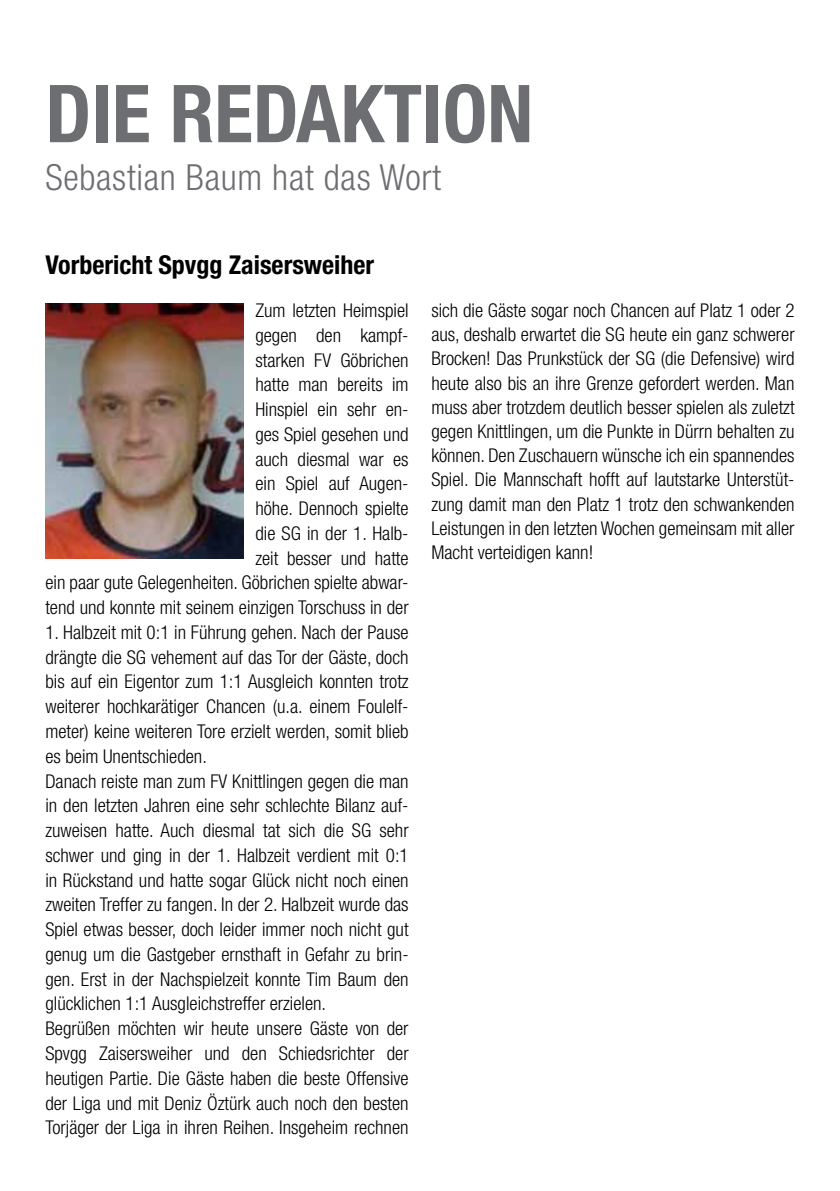
<style>
.page{position:relative;width:840px;height:1191px;background:#fff}
.page>*{position:absolute;margin:0;border:0;box-sizing:border-box;transform-origin:0 0}
.t1{font:700 condensed 80px "Helvetica Neue LT Std";color:#6d6e71}
.t2{font:300 condensed 36px "Helvetica Neue LT Std";letter-spacing:.02em;color:#6d6e71}
.t3{font:700 condensed 26px "Helvetica Neue LT Std";color:#000}
.t4{font:300 condensed 19px/24.8px "Helvetica Neue LT Std";color:#000;text-align:right}
</style>
<div class="page">
<img style="left:45px;top:303px;width:199px;height:255px">
<p class="t1" style="left:45px;top:65px;width:489px">Die Redaktion</p>
<p class="t2" style="left:45px;top:157px;width:397px">Sebastian Baum hat das Wort</p>
<p class="t3" style="left:45px;top:249px;width:330px">Vorbericht Spvgg Zaisersweiher</p>
<p class="t4" style="left:45px;top:298px;width:364px">Zum letzten Heimspiel<br>gegen den kampf-<br>starken FV Göbrichen<br>hatte man bereits im<br>Hinspiel ein sehr en-<br>ges Spiel gesehen und<br>auch diesmal war es<br>ein Spiel auf Augen-<br>höhe. Dennoch spielte<br>die SG in der 1. Halb-<br>zeit besser und hatte<br>ein paar gute Gelegenheiten. Göbrichen spielte abwar&shy;tend und konnte mit seinem einzigen Torschuss in der</p>
<p class="t4" style="left:45px;top:619px;width:364px;text-align:left">1. Halbzeit mit 0:1 in Führung gehen. Nach der Pause drängte die SG vehement auf das Tor der Gäste, doch bis auf ein Eigentor zum 1:1 Ausgleich konnten trotz weiterer hochkarätiger Chancen (u.a. einem Foulelf&shy;meter) keine weiteren Tore erzielt werden, somit blieb es beim Unentschieden.<br>Danach reiste man zum FV Knittlingen gegen die man in den letzten Jahren eine sehr schlechte Bilanz auf&shy;zuweisen hatte. Auch diesmal tat sich die SG sehr schwer und ging in der 1. Halbzeit verdient mit 0:1 in Rückstand und hatte sogar Glück nicht noch einen zweiten Treffer zu fangen. In der 2. Halbzeit wurde das Spiel etwas besser, doch leider immer noch nicht gut genug um die Gastgeber ernsthaft in Gefahr zu brin&shy;gen. Erst in der Nachspielzeit konnte Tim Baum den glücklichen 1:1 Ausgleichstreffer erzielen.<br>Begrüßen möchten wir heute unsere Gäste von der Spvgg Zaisersweiher und den Schiedsrichter der heutigen Partie. Die Gäste haben die beste Offensive der Liga und mit Deniz Öztürk auch noch den besten Torjäger der Liga in ihren Reihen. Insgeheim rechnen</p>
<p class="t4" style="left:431px;top:298px;width:364px;line-height:24.2px;text-align:justify">sich die Gäste sogar noch Chancen auf Platz 1 oder 2 aus, deshalb erwartet die SG heute ein ganz schwerer Brocken! Das Prunkstück der SG (die Defensive) wird heute also bis an ihre Grenze gefordert werden. Man muss aber trotzdem deutlich besser spielen als zuletzt gegen Knittlingen, um die Punkte in Dürrn behalten zu können. Den Zuschauern wünsche ich ein spannendes Spiel. Die Mannschaft hofft auf lautstarke Unterstüt&shy;zung damit man den Platz 1 trotz den schwankenden Leistungen in den letzten Wochen gemeinsam mit aller Macht verteidigen kann!</p>
</div>
